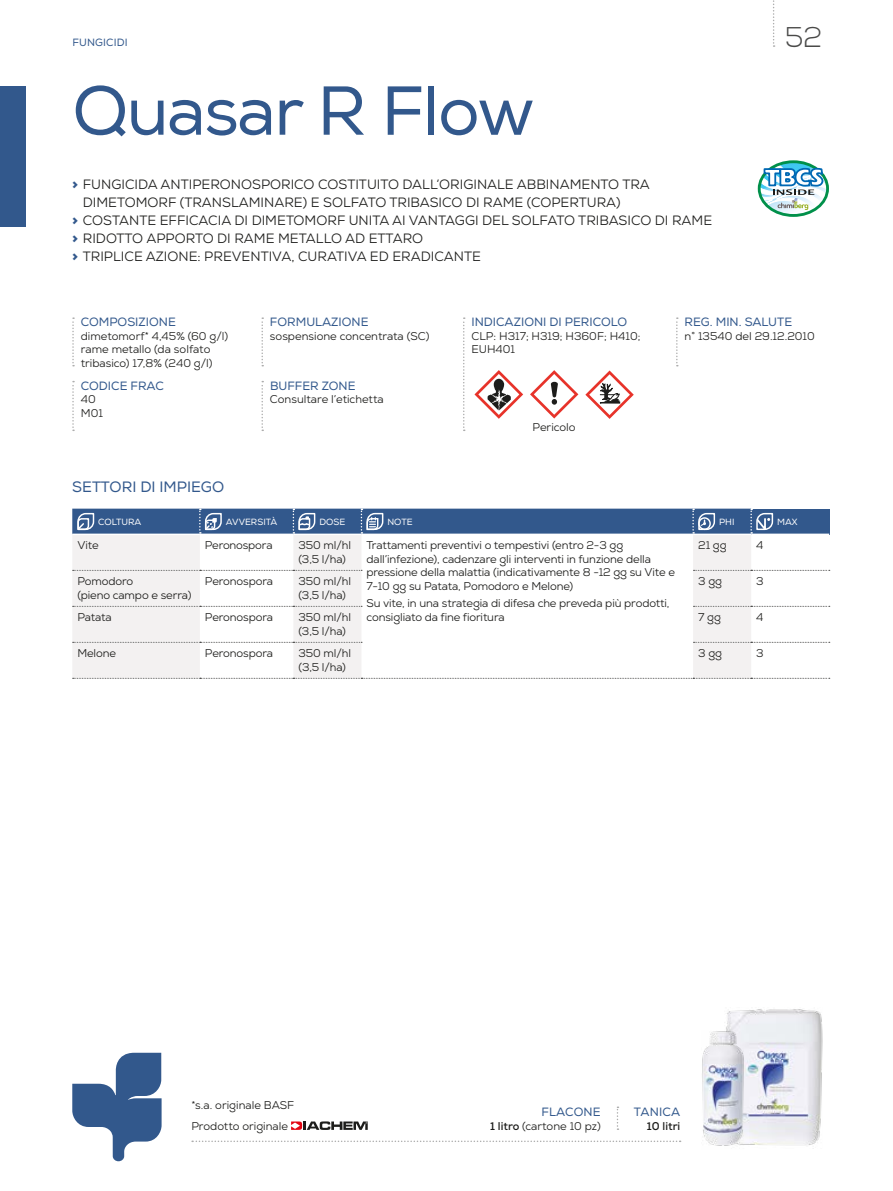
<style>
.page{position:relative;width:893px;height:1191px;background:#fff}
.page>*{position:absolute;margin:0;border:0;box-sizing:border-box;transform-origin:0 0}
.t1{font:69px "Nexa";letter-spacing:-.02em;color:#32588c}
.t2{font:300 28.5px "Nexa";color:#4a4a49}
.t3{font:15px "Nexa";color:#32588c}
.t4{font:13.5px "Nexa";color:#1d1d1b}
.t5{font:12px "Nexa";color:#32588c}
.t6{font:11.25px/13.5px "Nexa";letter-spacing:-.01em;color:#1d1d1b}
.t7{font:700 11.25px "Nexa";color:#1d1d1b}
.t8{font:10.5px "Nexa";letter-spacing:.015em;color:#32588c}
.t9{font:9px "Nexa";color:#fff}
.s1{font-weight:900;color:#32588c}
.s2{font-weight:700}
</style>
<div class="page">
<svg style="left:773px;top:0;width:2px;height:47px"></svg>
<div style="left:0;top:86px;width:26px;height:141px;background:#32588c"></div>
<div style="left:751px;top:508px;width:78px;height:26px;background:#32588c"></div>
<svg style="left:72px;top:535px;width:679px;height:143px"></svg>
<svg style="left:73px;top:570px;width:289px;height:1px"></svg>
<svg style="left:73px;top:606px;width:289px;height:1px"></svg>
<svg style="left:73px;top:642px;width:289px;height:1px"></svg>
<hr style="left:751px;top:533px;width:78px;height:2px;background:#fff">
<svg style="left:693px;top:570px;width:137px;height:1px"></svg>
<svg style="left:693px;top:606px;width:137px;height:1px"></svg>
<svg style="left:693px;top:642px;width:137px;height:1px"></svg>
<svg style="left:73px;top:678px;width:757px;height:1px"></svg>
<svg style="left:72px;top:508px;width:702px;height:26px;background:#436696"></svg>
<svg style="left:72px;top:317px;width:2px;height:49px"></svg>
<svg style="left:261px;top:317px;width:2px;height:49px"></svg>
<svg style="left:676px;top:317px;width:2px;height:49px"></svg>
<svg style="left:72px;top:381px;width:2px;height:50px"></svg>
<svg style="left:261px;top:381px;width:2px;height:50px"></svg>
<svg style="left:463px;top:317px;width:2px;height:114px"></svg>
<div style="left:758px;top:160px;width:71px;height:57px;border:3px solid #00904a;border-radius:50%"></div>
<svg style="left:759px;top:162px;width:68px;height:53px"></svg>
<img style="left:726px;top:1009px;width:96px;height:136px">
<img style="left:702px;top:1030px;width:42px;height:116px">
<svg style="left:72px;top:1052px;width:90px;height:109px"></svg>
<svg style="left:617px;top:1106px;width:1px;height:24px"></svg>
<svg style="left:192px;top:1140px;width:489px;height:2px"></svg>
<svg style="left:291px;top:1121px;width:77px;height:9px"></svg>
<svg style="left:585px;top:370px;width:49px;height:49px"></svg>
<svg style="left:530px;top:370px;width:48px;height:48px"></svg>
<svg style="left:474px;top:370px;width:49px;height:49px"></svg>
<p class="t8" style="left:72px;top:36px;width:57px">FUNGICIDI</p>
<h2 class="t2" style="left:785px;top:20px;width:39px">52</h2>
<h1 class="t1" style="left:72px;top:70px;width:464px">Quasar R Flow</h1>
<p class="t4" style="left:72px;top:175px;width:579px"><span class="s1">&gt;</span> FUNGICIDA ANTIPERONOSPORICO COSTITUITO DALL’ORIGINALE ABBINAMENTO TRA</p>
<p class="t4" style="left:83px;top:193px;width:539px">DIMETOMORF (TRANSLAMINARE) E SOLFATO TRIBASICO DI RAME (COPERTURA)</p>
<p class="t4" style="left:72px;top:211px;width:641px"><span class="s1">&gt;</span> COSTANTE EFFICACIA DI DIMETOMORF UNITA AI VANTAGGI DEL SOLFATO TRIBASICO DI RAME</p>
<p class="t4" style="left:72px;top:229px;width:352px"><span class="s1">&gt;</span> RIDOTTO APPORTO DI RAME METALLO AD ETTARO</p>
<p class="t4" style="left:72px;top:247px;width:410px"><span class="s1">&gt;</span> TRIPLICE AZIONE: PREVENTIVA, CURATIVA ED ERADICANTE</p>
<p class="t5" style="left:81px;top:315px;width:97px">COMPOSIZIONE</p>
<p class="t6" style="left:81px;top:329px;width:149px">dimetomorf* 4,45% (60 g/l) rame metallo (da solfato tribasico) 17,8% (240 g/l)</p>
<p class="t5" style="left:81px;top:378px;width:85px">CODICE FRAC</p>
<p class="t6" style="left:81px;top:393px;width:24px">40<br>M01</p>
<p class="t5" style="left:270px;top:315px;width:100px">FORMULAZIONE</p>
<p class="t6" style="left:270px;top:329px;width:161px">sospensione concentrata (SC)</p>
<p class="t5" style="left:270px;top:378px;width:87px">BUFFER ZONE</p>
<p class="t6" style="left:270px;top:393px;width:115px">Consultare l’etichetta</p>
<p class="t5" style="left:471px;top:315px;width:157px">INDICAZIONI DI PERICOLO</p>
<p class="t6" style="left:471px;top:329px;width:170px">CLP: H317; H319; H360F; H410;<br>EUH401</p>
<p class="t6" style="left:533px;top:420px;width:45px">Pericolo</p>
<p class="t5" style="left:685px;top:315px;width:109px">REG. MIN. SALUTE</p>
<p class="t6" style="left:685px;top:329px;width:132px">n° 13540 del 29.12.2010</p>
<h3 class="t3" style="left:72px;top:477px;width:153px">SETTORI DI IMPIEGO</h3>
<p class="t9" style="left:98px;top:516px;width:45px">COLTURA</p>
<p class="t9" style="left:226px;top:516px;width:53px">AVVERSITÀ</p>
<p class="t9" style="left:319px;top:516px;width:27px">DOSE</p>
<p class="t9" style="left:387px;top:516px;width:27px">NOTE</p>
<p class="t9" style="left:719px;top:516px;width:17px">PHI</p>
<p class="t9" style="left:777px;top:516px;width:22px">MAX</p>
<p class="t6" style="left:77px;top:538px;width:23px">Vite</p>
<p class="t6" style="left:205px;top:538px;width:69px">Peronospora</p>
<p class="t6" style="left:298px;top:538px;width:54px">350 ml/hl (3,5 l/ha)</p>
<p class="t6" style="left:367px;top:538px;width:310px">Trattamenti preventivi o tempestivi (entro 2-3 gg dall’infezione), cadenzare gli interventi in funzione della pressione della malattia (indicativamente 8 -12 gg su Vite e 7-10 gg su Patata, Pomodoro e Melone)</p>
<p class="t6" style="left:367px;top:597px;width:304px">Su vite, in una strategia di difesa che preveda più prodotti, consigliato da fine fioritura</p>
<p class="t6" style="left:698px;top:538px;width:30px">21 gg</p>
<p class="t6" style="left:756px;top:538px;width:9px">4</p>
<p class="t6" style="left:77px;top:574px;width:116px">Pomodoro<br>(pieno campo e serra)</p>
<p class="t6" style="left:205px;top:574px;width:70px">Peronospora</p>
<p class="t6" style="left:298px;top:574px;width:54px">350 ml/hl (3,5 l/ha)</p>
<p class="t6" style="left:698px;top:574px;width:25px">3 gg</p>
<p class="t6" style="left:756px;top:574px;width:9px">3</p>
<p class="t6" style="left:77px;top:610px;width:36px">Patata</p>
<p class="t6" style="left:205px;top:610px;width:70px">Peronospora</p>
<p class="t6" style="left:299px;top:610px;width:54px">350 ml/hl (3,5 l/ha)</p>
<p class="t6" style="left:698px;top:610px;width:24px">7 gg</p>
<p class="t6" style="left:756px;top:610px;width:9px">4</p>
<p class="t6" style="left:77px;top:646px;width:40px">Melone</p>
<p class="t6" style="left:205px;top:646px;width:70px">Peronospora</p>
<p class="t6" style="left:299px;top:646px;width:54px">350 ml/hl (3,5 l/ha)</p>
<p class="t6" style="left:698px;top:646px;width:25px">3 gg</p>
<p class="t6" style="left:756px;top:646px;width:9px">3</p>
<p class="t6" style="left:191px;top:1098px;width:104px">*s.a. originale BASF</p>
<p class="t5" style="left:634px;top:1104px;width:48px">TANICA</p>
<p class="t7" style="left:647px;top:1118px;width:35px">10 litri</p>
<p class="t5" style="left:541px;top:1104px;width:61px">FLACONE</p>
<p class="t6" style="left:191px;top:1119px;width:98px">Prodotto originale</p>
<p class="t6" style="left:490px;top:1118px;width:112px"><span class="s2">1 litro</span> (cartone 10 pz)</p>
</div>
